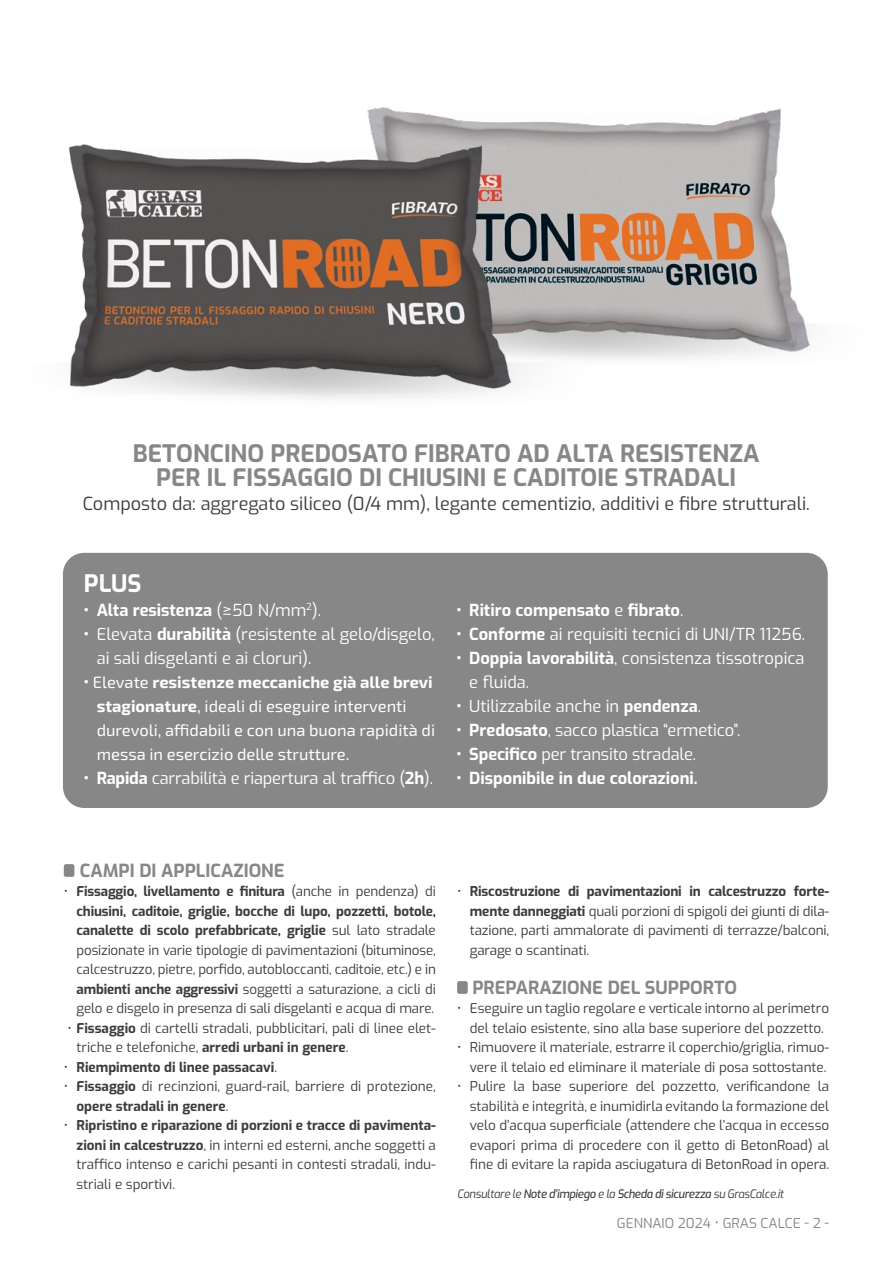
<style>
.page{position:relative;width:893px;height:1263px;background:#fff}
.page>*{position:absolute;margin:0;border:0;box-sizing:border-box;transform-origin:0 0}
.t1{font:700 24px/24px "Exo";color:#878787;text-align:center}
.t2{font:700 24px "Exo";color:#fff}
.t3{font:18px "Exo";color:#3c3c3b}
.t4{font:700 18px "Exo";color:#878787}
.t5{font:16.5px/24px "Exo";color:#fff}
.t6{font:16.5px/24px "Exo 2.0";color:#fff}
.t7{font:700 16.5px "Exo";color:#fff}
.t8{font:13.65px "Exo";color:#878787}
.t9{font:13.5px/19.5px "Exo";color:#3c3c3b;text-align:justify}
.t10{font:700 13.5px "Exo";color:#3c3c3b}
.t11{font:italic 500 11.7px "Exo";letter-spacing:-.025em;color:#3c3c3b;scale:.95 1}
.s1{font-weight:400}
.s2{font-weight:700}
.s3{font-family:"Exo";font-weight:700}
</style>
<div class="page">
<div style="left:63px;top:553px;width:765px;height:255px;background:#878787;border-radius:21px"></div>
<div style="left:64px;top:864px;width:10px;height:13px;background:#878787;border-radius:2px"></div>
<div style="left:457px;top:981px;width:11px;height:13px;background:#878787;border-radius:2px"></div>
<img style="left:367px;top:107px;width:443px;height:257px">
<img style="left:68px;top:111px;width:460px;height:288px">
<h1 class="t1" style="left:133px;top:440px;width:628px">BETONCINO PREDOSATO FIBRATO AD ALTA RESISTENZA<br>PER IL FISSAGGIO DI CHIUSINI E CADITOIE STRADALI</h1>
<h2 class="t3" style="left:83px;top:490px;width:729px">Composto da: aggregato siliceo (0/4 mm), legante cementizio, additivi e fibre strutturali.</h2>
<h1 class="t2" style="left:84px;top:565px;width:59px">PLUS</h1>
<p class="t7" style="left:84px;top:597px;width:239px">• Alta resistenza <span class="s1">(≥50 N/mm</span><sup>2</sup><span class="s1">).</span></p>
<p class="t5" style="left:97px;top:621px;width:340px;text-indent:-13px"><span class="s2">•</span> Elevata <span class="s2">durabilità</span> (resistente al gelo/disgelo, ai sali disgelanti e ai cloruri).</p>
<p class="t6" style="left:97px;top:670px;width:340px;text-indent:-13px"><span class="s3">•</span> Elevate <span class="s2">resistenze meccaniche già alle brevi stagionature</span>, ideali di eseguire interventi durevoli, affidabili e con una buona rapidità di messa in esercizio delle strutture.</p>
<p class="t5" style="left:84px;top:765px;width:351px"><span class="s2">• Rapida</span> carrabilità e riapertura al traffico (<span class="s2">2h</span>).</p>
<p class="t7" style="left:457px;top:597px;width:228px">• Ritiro compensato <span class="s1">e</span> fibrato<span class="s1">.</span></p>
<p class="t5" style="left:457px;top:621px;width:350px"><span class="s2">• Conforme</span> ai requisiti tecnici di UNI/TR 11256.</p>
<p class="t5" style="left:469px;top:645px;width:337px;text-indent:-13px"><span class="s2">• Doppia lavorabilità</span>, consistenza tissotropica e fluida.</p>
<p class="t5" style="left:457px;top:693px;width:246px"><span class="s2">•</span> Utilizzabile anche in <span class="s2">pendenza</span>.</p>
<p class="t5" style="left:457px;top:717px;width:285px"><span class="s2">• Predosato</span>, sacco plastica “ermetico”.</p>
<p class="t5" style="left:457px;top:741px;width:241px"><span class="s2">• Specifico</span> per transito stradale.</p>
<p class="t7" style="left:457px;top:765px;width:243px">• Disponibile in due colorazioni.</p>
<h2 class="t4" style="left:80px;top:857px;width:206px">CAMPI DI APPLICAZIONE</h2>
<p class="t9" style="left:77px;top:881px;width:361px;text-indent:-13px">• <span class="s2">Fissaggio, livellamento e finitura</span> (anche in pendenza) di <span class="s2">chiusini, caditoie, griglie, bocche di lupo, pozzetti, botole, canalette di scolo prefabbricate, griglie</span> sul lato stradale posizionate in varie tipologie di pavimentazioni (bituminose, calcestruzzo, pietre, porfido, autobloccanti, caditoie, etc.) e in <span class="s2">ambienti anche aggressivi</span> soggetti a saturazione, a cicli di gelo e disgelo in presenza di sali disgelanti e acqua di mare.</p>
<p class="t9" style="left:77px;top:1017px;width:361px;text-indent:-9px">• <span class="s2">Fissaggio</span> di cartelli stradali, pubblicitari, pali di linee elet&shy;triche e telefoniche, <span class="s2">arredi urbani in genere</span>.</p>
<p class="t10" style="left:64px;top:1057px;width:215px"><span class="s1">•</span> Riempimento di linee passacavi<span class="s1">.</span></p>
<p class="t9" style="left:77px;top:1076px;width:361px;text-indent:-13px">• <span class="s2">Fissaggio</span> di recinzioni, guard-rail, barriere di protezione, <span class="s2">opere stradali in genere</span>.</p>
<p class="t9" style="left:77px;top:1115px;width:361px;text-indent:-13px">• <span class="s2">Ripristino e riparazione di porzioni e tracce di pavimenta&shy;zioni in calcestruzzo</span>, in interni ed esterni, anche soggetti a traffico intenso e carichi pesanti in contesti stradali, indu&shy;striali e sportivi.</p>
<p class="t9" style="left:470px;top:881px;width:361px;text-indent:-13px">• <span class="s2">Riscostruzione di pavimentazioni in calcestruzzo forte&shy;mente danneggiati</span> quali porzioni di spigoli dei giunti di dila&shy;tazione, parti ammalorate di pavimenti di terrazze/balconi, garage o scantinati.</p>
<h2 class="t4" style="left:472px;top:974px;width:266px">PREPARAZIONE DEL SUPPORTO</h2>
<p class="t9" style="left:457px;top:998px;width:374px;text-align:center">• Eseguire un taglio regolare e verticale intorno al perimetro del telaio esistente, sino alla base superiore del pozzetto.</p>
<p class="t9" style="left:457px;top:1037px;width:374px;text-align:right">• Rimuovere il materiale, estrarre il coperchio/griglia, rimuo&shy;vere il telaio ed eliminare il materiale di posa sottostante.</p>
<p class="t9" style="left:470px;top:1076px;width:361px;text-indent:-13px">• Pulire la base superiore del pozzetto, verificandone la stabilità e integrità, e inumidirla evitando la formazione del velo d’acqua superficiale (attendere che l’acqua in eccesso evapori prima di procedere con il getto di BetonRoad) al fine di evitare la rapida asciugatura di BetonRoad in opera.</p>
<p class="t11" style="left:457px;top:1185px;width:345px"><span class="s1">Consultare le</span> Note d’impiego <span class="s1">e la</span> Scheda di sicurezza <span class="s1">su GrasCalce.it</span></p>
<p class="t8" style="left:617px;top:1213px;width:214px">GENNAIO 2024 • GRAS CALCE - 2 -</p>
</div>
